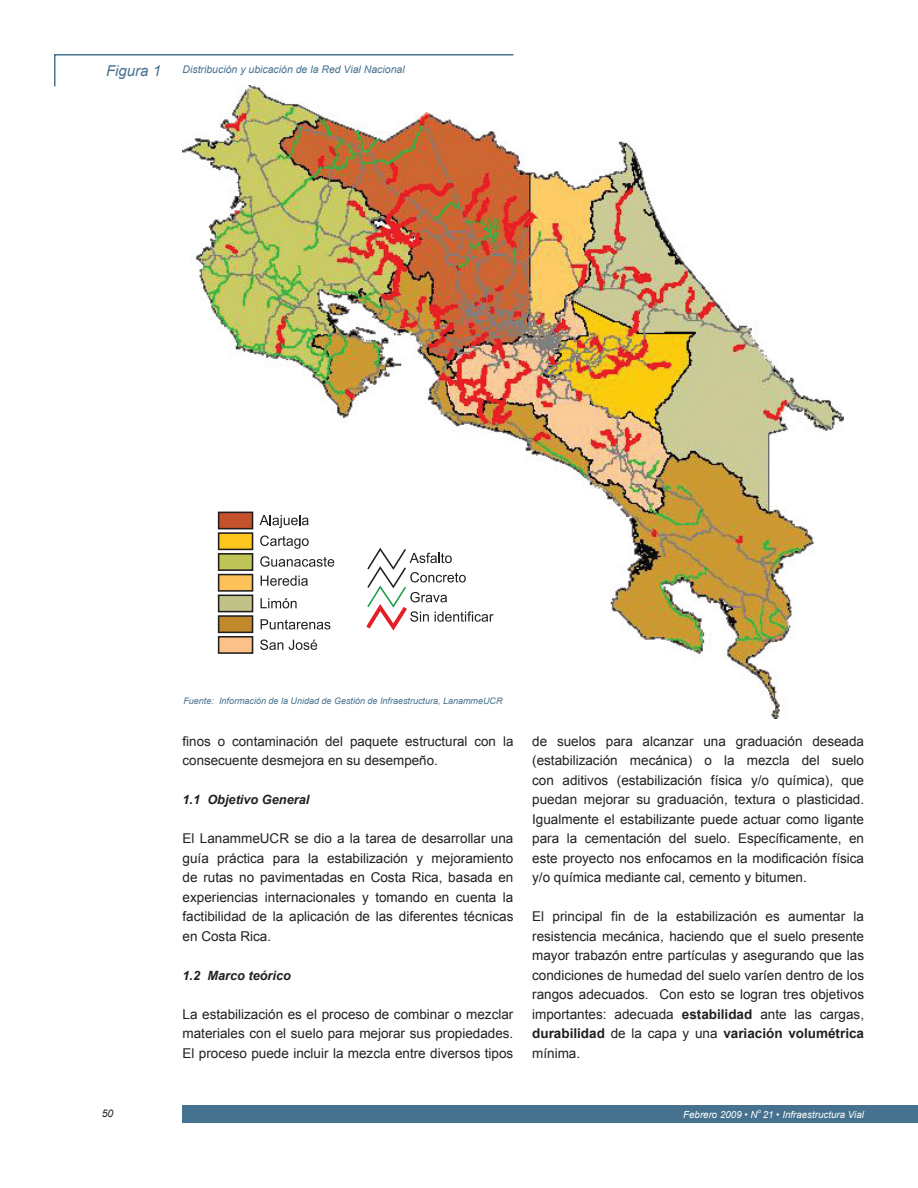
<style>
.page{position:relative;width:918px;height:1188px;background:#fff}
.page>*{position:absolute;margin:0;border:0;box-sizing:border-box;transform-origin:0 0}
.titulo_de_imagen{font:italic 15px "Arial";color:#46718f}
.texto{font:13.5px/19.5px "Arial";color:#231f20;text-align:justify}
.texto-2{font:13.35px/19.5px "Arial";color:#231f20}
.subtitulo_2{font:italic 700 12.75px "Arial";color:#231f20}
.pie_de_foto{font:italic 10.5px "Arial";color:#46718f}
.pagina{font:italic 10.5px "Arial";color:#231f20}
.pagina-2{font:italic 9.75px "Arial";color:#fff}
.pie_de_foto-2{font:italic 9px "Arial";color:#46718f}
.pagina-3{font:italic 6px "Arial";color:#fff}
.s1{font-weight:700}
</style>
<div class="page">
<div style="left:183px;top:1105px;width:735px;height:18px;background:#46718f"></div>
<img style="left:183px;top:88px;width:661px;height:631px">
<svg style="left:218px;top:512px;width:35px;height:142px;background:#b8975b"></svg>
<svg style="left:259px;top:515px;width:50px;height:13px"></svg>
<svg style="left:260px;top:536px;width:49px;height:13px"></svg>
<svg style="left:366px;top:548px;width:128px;height:83px"></svg>
<svg style="left:260px;top:556px;width:74px;height:11px"></svg>
<svg style="left:261px;top:576px;width:47px;height:10px"></svg>
<svg style="left:261px;top:598px;width:36px;height:10px"></svg>
<svg style="left:261px;top:619px;width:69px;height:10px"></svg>
<svg style="left:260px;top:640px;width:23px;height:10px"></svg>
<svg style="left:289px;top:640px;width:28px;height:10px"></svg>
<svg style="left:54px;top:54px;width:460px;height:34px"></svg>
<p class="titulo_de_imagen" style="left:106px;top:61px;width:57px">Figura 1</p>
<p class="pie_de_foto" style="left:183px;top:62px;width:224px">Distribución y ubicación de la Red Vial Nacional</p>
<p class="pie_de_foto-2" style="left:183px;top:695px;width:321px">Fuente: Información de la Unidad de Gestión de Infraestructura, LanammeUCR</p>
<p class="texto-2" style="left:183px;top:731px;width:332px">finos o contaminación del paquete estructural con la consecuente desmejora en su desempeño.</p>
<p class="subtitulo_2" style="left:183px;top:792px;width:128px">1.1 Objetivo General</p>
<p class="texto" style="left:183px;top:829px;width:332px">El LanammeUCR se dio a la tarea de desarrollar una guía práctica para la estabilización y mejoramiento de rutas no pavimentadas en Costa Rica, basada en experiencias internacionales y tomando en cuenta la factibilidad de la aplicación de las diferentes técnicas en Costa Rica.</p>
<p class="subtitulo_2" style="left:183px;top:967px;width:110px">1.2 Marco teórico</p>
<p class="texto" style="left:183px;top:1004px;width:332px">La estabilización es el proceso de combinar o mezclar materiales con el suelo para mejorar sus propiedades.<br>El proceso puede incluir la mezcla entre diversos tipos</p>
<p class="texto" style="left:532px;top:732px;width:333px">de suelos para alcanzar una graduación deseada (estabilización mecánica) o la mezcla del suelo con aditivos (estabilización física y/o química), que puedan mejorar su graduación, textura o plasticidad.<br>Igualmente el estabilizante puede actuar como ligante para la cementación del suelo. Específicamente, en este proyecto nos enfocamos en la modificación física y/o química mediante cal, cemento y bitumen.</p>
<p class="texto" style="left:532px;top:907px;width:333px">El principal fin de la estabilización es aumentar la resistencia mecánica, haciendo que el suelo presente mayor trabazón entre partículas y asegurando que las condiciones de humedad del suelo varíen dentro de los rangos adecuados. Con esto se logran tres objetivos importantes: adecuada <span class="s1">estabilidad</span> ante las cargas, <span class="s1">durabilidad</span> de la capa y una <span class="s1">variación volumétrica </span>mínima.</p>
<p class="pagina" style="left:102px;top:1107px;width:13px">50</p>
<p class="pagina-2" style="left:763px;top:1108px;width:103px">21 • Infraestructura Vial</p>
<p class="pagina-2" style="left:683px;top:1108px;width:76px">Febrero 2009 • N</p>
<p class="pagina-3" style="left:758px;top:1107px;width:5px">o</p>
</div>
